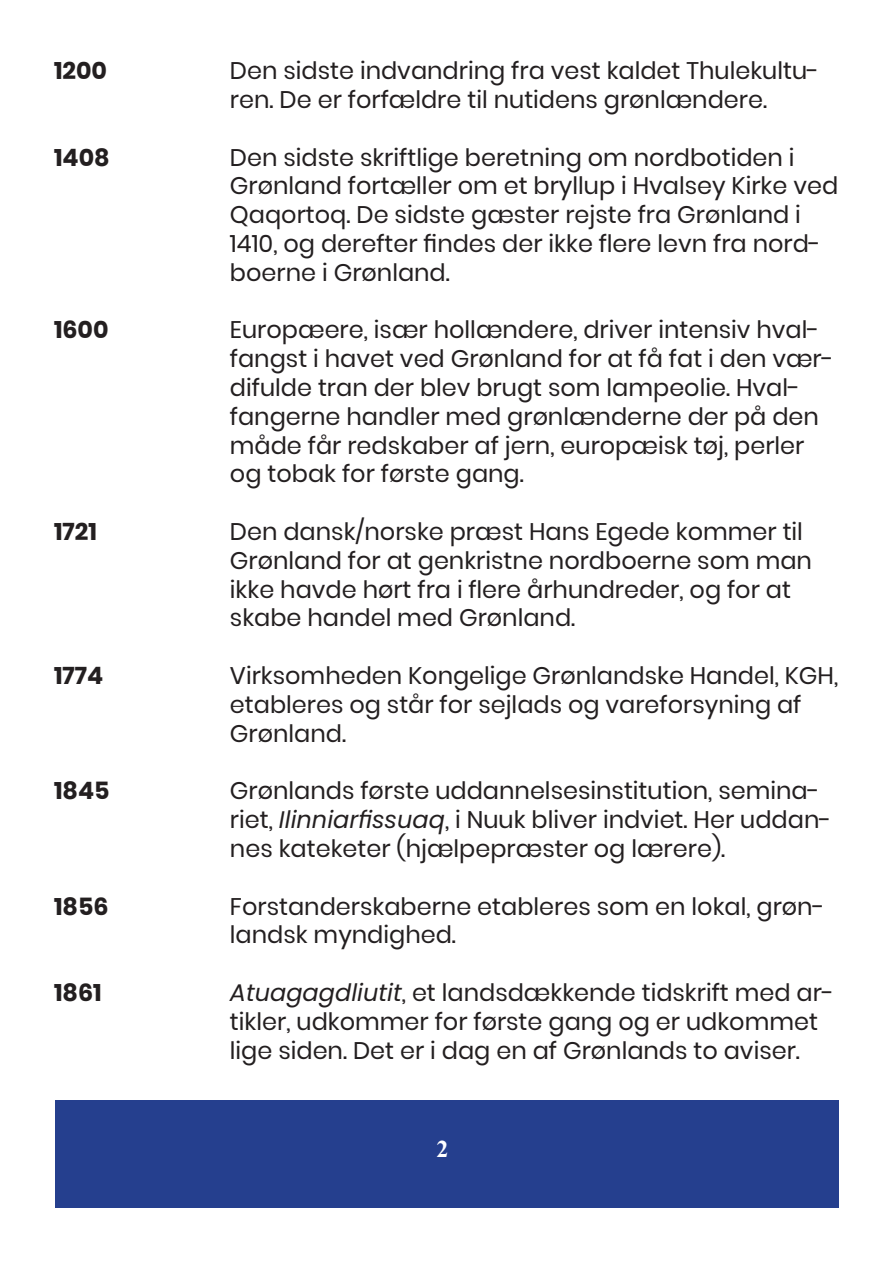
<style>
.page{position:relative;width:893px;height:1263px;background:#fff}
.page>*{position:absolute;margin:0;border:0;box-sizing:border-box;transform-origin:0 0}
.t1{font:24px/28.8px "Poppins";color:#231f20}
.t2{font:700 24px "Poppins";color:#231f20}
.t3{font:700 24px "Times New Roman";color:#fff}
.s1{font-style:italic}
</style>
<div class="page">
<div style="left:55px;top:1100px;width:783px;height:108px;background:#253f8e"></div>
<p class="t2" style="left:54px;top:57px;width:55px">1200</p>
<p class="t2" style="left:54px;top:143px;width:57px">1408</p>
<p class="t2" style="left:54px;top:316px;width:56px">1600</p>
<p class="t2" style="left:54px;top:518px;width:44px">1721</p>
<p class="t2" style="left:54px;top:662px;width:51px">1774</p>
<p class="t2" style="left:54px;top:777px;width:57px">1845</p>
<p class="t2" style="left:54px;top:892px;width:56px">1856</p>
<p class="t2" style="left:54px;top:978px;width:49px">1861</p>
<p class="t1" style="left:230px;top:57px;width:591px">Den sidste indvandring fra vest kaldet Thulekultu&shy;ren. De er forfældre til nutidens grønlændere.</p>
<p class="t1" style="left:230px;top:143px;width:610px">Den sidste skriftlige beretning om nordbotiden i Grønland fortæller om et bryllup i Hvalsey Kirke ved Qaqortoq. De sidste gæster rejste fra Grønland i 1410, og derefter findes der ikke flere levn fra nord&shy;boerne i Grønland.</p>
<p class="t1" style="left:230px;top:316px;width:605px">Europæere, især hollændere, driver intensiv hval&shy;fangst i havet ved Grønland for at få fat i den vær&shy;difulde tran der blev brugt som lampeolie. Hval&shy;fangerne handler med grønlænderne der på den måde får redskaber af jern, europæisk tøj, perler og tobak for første gang.</p>
<p class="t1" style="left:230px;top:517px;width:584px">Den dansk/norske præst Hans Egede kommer til Grønland for at genkristne nordboerne som man ikke havde hørt fra i flere århundreder, og for at skabe handel med Grønland.</p>
<p class="t1" style="left:230px;top:661px;width:610px">Virksomheden Kongelige Grønlandske Handel, KGH, etableres og står for sejlads og vareforsyning af<br>Grønland.</p>
<p class="t1" style="left:230px;top:777px;width:603px">Grønlands første uddannelsesinstitution, semina&shy;riet, <span class="s1">Ilinniarfissuaq</span>, i Nuuk bliver indviet. Her uddan&shy;nes kateketer (hjælpepræster og lærere).</p>
<p class="t1" style="left:230px;top:892px;width:596px">Forstanderskaberne etableres som en lokal, grøn&shy;landsk myndighed.</p>
<p class="t1" style="left:230px;top:978px;width:606px"><span class="s1">Atuagagdliutit</span>, et landsdækkende tidskrift med ar&shy;tikler, udkommer for første gang og er udkommet lige siden. Det er i dag en af Grønlands to aviser.</p>
<p class="t3" style="left:436px;top:1131px;width:13px">2</p>
</div>
